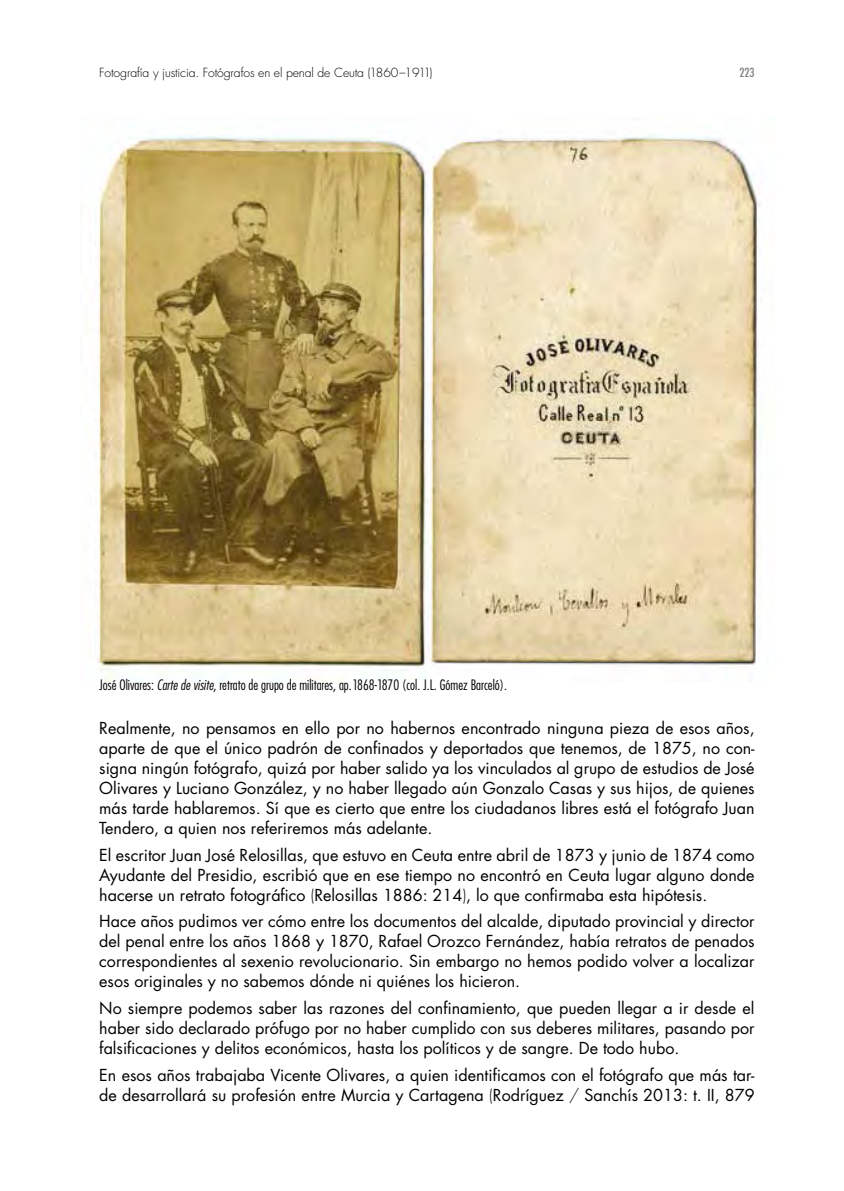
<style>
.page{position:relative;width:844px;height:1191px;background:#fff}
.page>*{position:absolute;margin:0;border:0;box-sizing:border-box;transform-origin:0 0}
.t1{font:16.1px/19.9px "Futura";color:#000;text-align:justify}
.t2{font:300 condensed 14px "Futura";color:#000}
.t3{font:300 12.25px "Futura";letter-spacing:-.01em;color:#000}
.t4{font:500 condensed 12.25px "Futura";color:#7e7f81}
.s1{font-style:italic}
.s2{font-weight:300}
</style>
<div class="page">
<img style="left:95px;top:135px;width:666px;height:546px">
<p class="t3" style="left:99px;top:64px;width:334px">Fotografía y justicia. Fotógrafos en el penal de Ceuta (1860–1911)</p>
<p class="t4" style="left:739px;top:64px;width:17px">223</p>
<p class="t2" style="left:99px;top:676px;width:409px">José Olivares: <span class="s1">Carte de visite</span>, retrato de grupo de militares, ap. 1868-1870 (col. J.L. Gómez Barceló).</p>
<p class="t1" style="left:99px;top:718px;width:656px">Realmente, no pensamos en ello por no habernos encontrado ninguna pieza de esos años, aparte de que el único padrón de confinados y deportados que tenemos, de 1875, no con&shy;signa ningún fotógrafo, quizá por haber salido ya los vinculados al grupo de estudios de José Olivares y Luciano González, y no haber llegado aún Gonzalo Casas y sus hijos, de quienes más tarde hablaremos. Sí que es cierto que entre los ciudadanos libres está el fotógrafo Juan Tendero, a quien nos referiremos más adelante.</p>
<p class="t1" style="left:99px;top:844px;width:656px">El escritor Juan José Relosillas, que estuvo en Ceuta entre abril de 1873 y junio de 1874 como Ayudante del Presidio, escribió que en ese tiempo no encontró en Ceuta lugar alguno donde hacerse un retrato fotográfico <span class="s2">(</span>Relosillas 1886: 214<span class="s2">)</span>, lo que confirmaba esta hipótesis.</p>
<p class="t1" style="left:99px;top:911px;width:656px">Hace años pudimos ver cómo entre los documentos del alcalde, diputado provincial y director del penal entre los años 1868 y 1870, Rafael Orozco Fernández, había retratos de penados correspondientes al sexenio revolucionario. Sin embargo no hemos podido volver a localizar esos originales y no sabemos dónde ni quiénes los hicieron.</p>
<p class="t1" style="left:99px;top:998px;width:656px">No siempre podemos saber las razones del confinamiento, que pueden llegar a ir desde el haber sido declarado prófugo por no haber cumplido con sus deberes militares, pasando por falsificaciones y delitos económicos, hasta los políticos y de sangre. De todo hubo.</p>
<p class="t1" style="left:99px;top:1064px;width:656px">En esos años trabajaba Vicente Olivares, a quien identificamos con el fotógrafo que más tar&shy;de desarrollará su profesión entre Murcia y Cartagena <span class="s2">(</span>Rodríguez <span class="s2">/</span> Sanchís 2013: t. II, 879</p>
</div>
